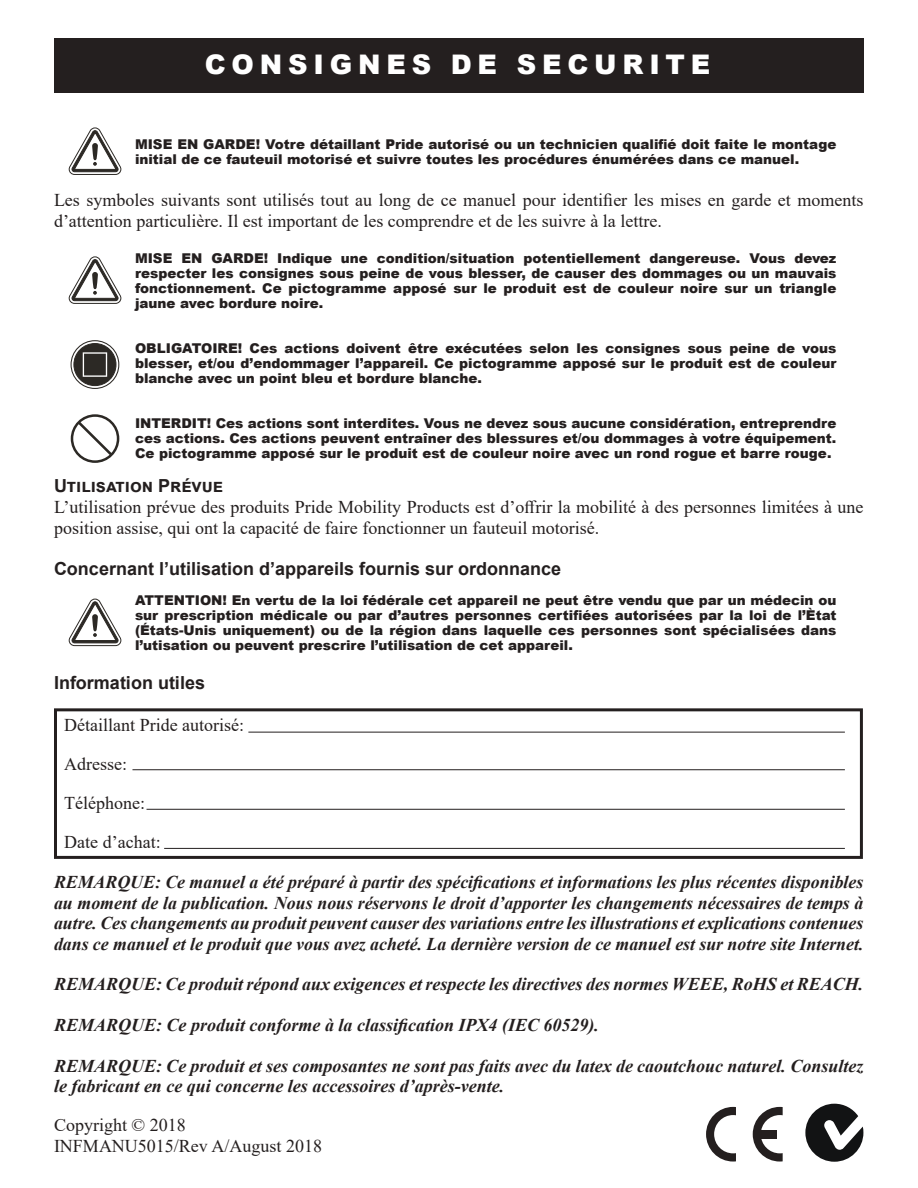
<style>
.page{position:relative;width:918px;height:1188px;background:#fff}
.page>*{position:absolute;margin:0;border:0;box-sizing:border-box;transform-origin:0 0}
.t1{font:900 27px "Arial";letter-spacing:.215em;color:#fff}
.t2{font:italic 700 18px/20.4px "Times New Roman";color:#241f1f;text-align:justify}
.t3{font:18px/21px "Times New Roman";color:#241f1f}
.t4{font:700 18px "Arial";color:#241f1f}
.t5{font:900 13.5px/15px "Arial";color:#241f1f;text-align:justify}
</style>
<div class="page">
<div style="left:54px;top:39px;width:809px;height:54px;background:#241f1f"></div>
<svg style="left:805px;top:1104px;width:58px;height:58px"></svg>
<svg style="left:706px;top:1107px;width:30px;height:55px"></svg>
<svg style="left:753px;top:1107px;width:30px;height:55px"></svg>
<div style="left:759px;top:1130px;width:18px;height:8px;background:#241f1f"></div>
<div style="left:54px;top:708px;width:809px;height:151px;border:3px solid #241f1f"></div>
<hr style="left:248px;top:732px;width:597px;height:1px;background:#241f1f">
<hr style="left:132px;top:769px;width:713px;height:1px;background:#241f1f">
<hr style="left:147px;top:809px;width:698px;height:1px;background:#241f1f">
<hr style="left:164px;top:848px;width:681px;height:1px;background:#241f1f">
<svg style="left:68px;top:128px;width:54px;height:47px"></svg>
<svg style="left:68px;top:257px;width:54px;height:47px"></svg>
<div style="left:74px;top:344px;width:42px;height:42px;background:#2c2925;border-radius:50%"></div>
<div style="left:74px;top:343px;width:42px;height:43px;border:1px solid #2c2925;border-radius:50%"></div>
<div style="left:71px;top:340px;width:48px;height:49px;border:1px solid #2c2925;border-radius:50%"></div>
<svg style="left:83px;top:352px;width:24px;height:25px"></svg>
<svg style="left:71px;top:414px;width:48px;height:49px"></svg>
<svg style="left:68px;top:599px;width:54px;height:47px"></svg>
<h1 class="t1" style="left:205px;top:45px;width:507px">CONSIGNES DE SECURITE</h1>
<p class="t5" style="left:135px;top:136px;width:703px">MISE EN GARDE! Votre détaillant Pride autorisé ou un technicien qualifié doit faite le montage initial de ce fauteuil motorisé et suivre toutes les procédures énumérées dans ce manuel.</p>
<h2 class="t3" style="left:54px;top:189px;width:811px">Les symboles suivants sont utilisés tout au long de ce manuel pour identifier les mises en garde et moments d’attention particulière. Il est important de les comprendre et de les suivre à la lettre.</h2>
<p class="t5" style="left:135px;top:250px;width:703px">MISE EN GARDE! Indique une condition/situation potentiellement dangereuse. Vous devez respecter les consignes sous peine de vous blesser, de causer des dommages ou un mauvais fonctionnement. Ce pictogramme apposé sur le produit est de couleur noire sur un triangle jaune avec bordure noire.</p>
<p class="t5" style="left:135px;top:340px;width:703px">OBLIGATOIRE! Ces actions doivent être exécutées selon les consignes sous peine de vous blesser, et/ou d’endommager l’appareil. Ce pictogramme apposé sur le produit est de couleur blanche avec un point bleu et bordure blanche.</p>
<p class="t5" style="left:135px;top:415px;width:703px">INTERDIT! Ces actions sont interdites. Vous ne devez sous aucune considération, entreprendre ces actions. Ces actions peuvent entraîner des blessures et/ou dommages à votre équipement.<br>Ce pictogramme apposé sur le produit est de couleur noire avec un rond rogue et barre rouge.</p>
<h2 class="t4" style="left:54px;top:473px;width:171px">Utilisation Prévue</h2>
<h2 class="t3" style="left:54px;top:496px;width:811px">L’utilisation prévue des produits Pride Mobility Products est d’offrir la mobilité à des personnes limitées à une position assise, qui ont la capacité de faire fonctionner un fauteuil motorisé.</h2>
<h2 class="t4" style="left:54px;top:556px;width:509px">Concernant l’utilisation d’appareils fournis sur ordonnance</h2>
<p class="t5" style="left:135px;top:592px;width:703px">ATTENTION! En vertu de la loi fédérale cet appareil ne peut être vendu que par un médecin ou sur prescription médicale ou par d’autres personnes certifiées autorisées par la loi de l’Ètat (États-Unis uniquement) ou de la région dans laquelle ces personnes sont spécialisées dans l’utisation ou peuvent prescrire l’utilisation de cet appareil.</p>
<h2 class="t4" style="left:54px;top:670px;width:153px">Information utiles</h2>
<h2 class="t3" style="left:64px;top:705px;width:181px;line-height:39px">Détaillant Pride autorisé:<br>Adresse:<br>Téléphone:<br>Date d’achat:</h2>
<p class="t2" style="left:54px;top:872px;width:811px">REMARQUE: Ce manuel a été préparé à partir des spécifications et informations les plus récentes disponibles au moment de la publication. Nous nous réservons le droit d’apporter les changements nécessaires de temps à autre. Ces changements au produit peuvent causer des variations entre les illustrations et explications contenues dans ce manuel et le produit que vous avez acheté. La dernière version de ce manuel est sur notre site Internet.</p>
<h2 class="t2" style="left:54px;top:974px;width:811px">REMARQUE: Ce produit répond aux exigences et respecte les directives des normes WEEE, RoHS et REACH.</h2>
<h2 class="t2" style="left:54px;top:1015px;width:547px">REMARQUE: Ce produit conforme à la classification IPX4 (IEC 60529).</h2>
<h2 class="t2" style="left:54px;top:1055px;width:811px">REMARQUE: Ce produit et ses composantes ne sont pas faits avec du latex de caoutchouc naturel. Consultez le fabricant en ce qui concerne les accessoires d’après-vente.</h2>
<h2 class="t3" style="left:54px;top:1114px;width:270px">Copyright © 2018<br>INFMANU5015/Rev A/August 2018</h2>
</div>
